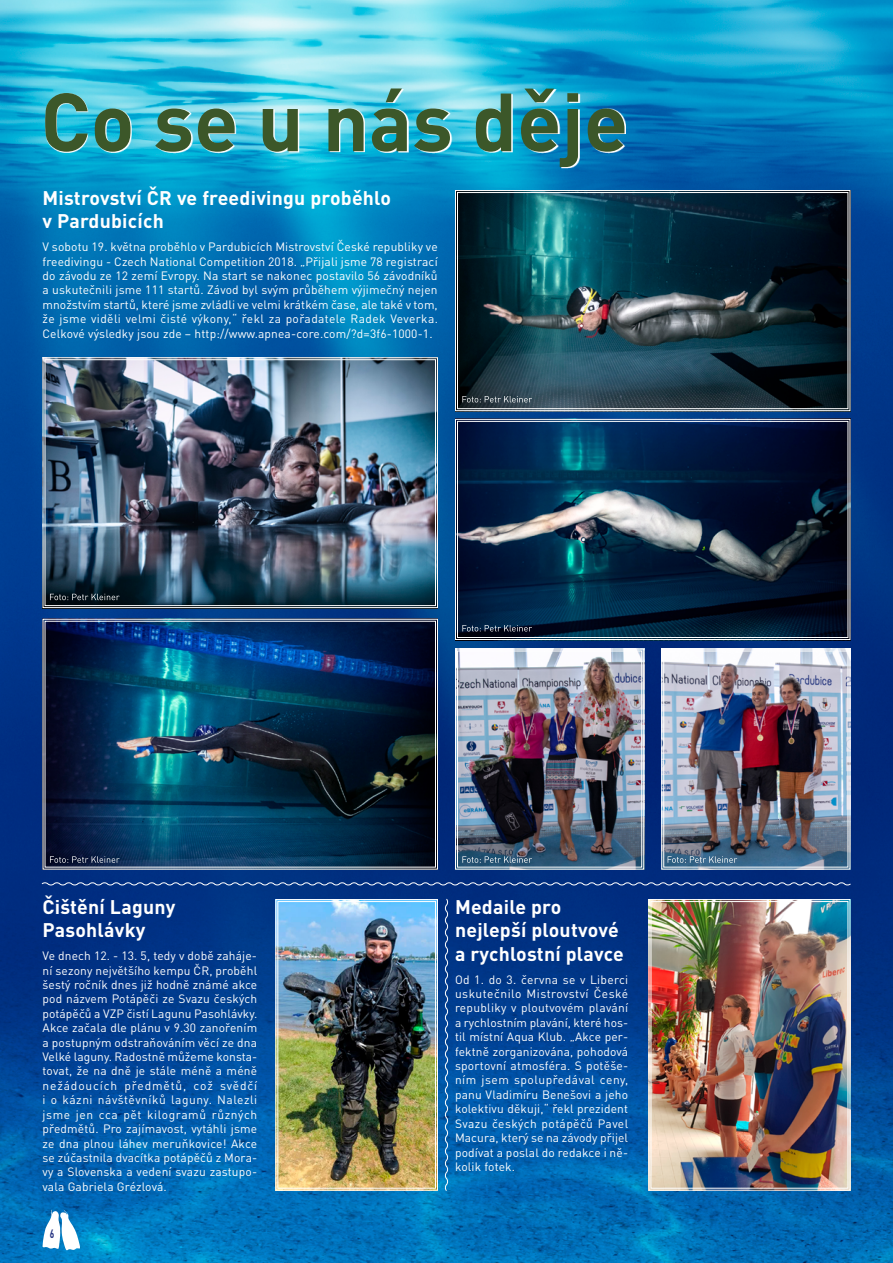
<style>
.page{position:relative;width:893px;height:1263px;background:#fff}
.page>*{position:absolute;margin:0;border:0;box-sizing:border-box;transform-origin:0 0}
.t1{font:700 81px "DIN Pro";color:#3c5729}
.t2{font:700 19.5px/23.4px "DIN Pro";letter-spacing:.01em;color:#fff}
.t3{font:12px/14.4px "DIN Pro Regular 2";letter-spacing:.01em;color:#fff;text-align:justify}
.t4{font:700 12px "DIN Pro";color:#283583;scale:.7 1}
</style>
<div class="page">
<img style="left:0;top:0;width:893px;height:1263px">
<svg style="left:43px;top:1209px;width:37px;height:41px"></svg>
<svg style="left:41px;top:881px;width:811px;height:5px;background:#375a9a"></svg>
<svg style="left:444px;top:898px;width:5px;height:294px"></svg>
<svg style="left:454px;top:190px;width:397px;height:222px;background:#1c3e49"></svg>
<div style="left:457px;top:192px;width:391px;height:217px;border:1px solid #fff"></div>
<img style="left:42px;top:618px;width:396px;height:252px">
<img style="left:42px;top:357px;width:396px;height:252px">
<div style="left:45px;top:359px;width:391px;height:247px;border:1px solid #fff"></div>
<img style="left:275px;top:898px;width:163px;height:293px">
<div style="left:277px;top:901px;width:159px;height:288px;border:1px solid #fff"></div>
<img style="left:648px;top:898px;width:203px;height:293px">
<div style="left:650px;top:901px;width:198px;height:288px;border:1px solid #fff"></div>
<svg style="left:454px;top:418px;width:397px;height:222px;background:#152f49"></svg>
<div style="left:457px;top:421px;width:391px;height:217px;border:1px solid #fff"></div>
<svg style="left:46px;top:89px;width:580px;height:80px"></svg>
<svg style="left:50px;top:856px;width:70px;height:7px"></svg>
<svg style="left:50px;top:594px;width:70px;height:6px"></svg>
<img style="left:454px;top:648px;width:191px;height:222px">
<img style="left:661px;top:648px;width:190px;height:222px">
<svg style="left:462px;top:625px;width:70px;height:6px"></svg>
<svg style="left:462px;top:396px;width:70px;height:6px"></svg>
<h1 class="t1" style="left:40px;top:68px;width:589px">Co se u nás děje</h1>
<h2 class="t2" style="left:43px;top:186px;width:350px">Mistrovství ČR ve freedivingu proběhlo v Pardubicích</h2>
<p class="t3" style="left:43px;top:239px;width:397px">V sobotu 19. května proběhlo v Pardubicích Mistrovství České republiky ve freedivingu - Czech National Competition 2018. „Přijali jsme 78 registrací do závodu ze 12 zemí Evropy. Na start se nakonec postavilo 56 závodníků a uskutečnili jsme 111 startů. Závod byl svým průběhem výjimečný nejen množstvím startů, které jsme zvládli ve velmi krátkém čase, ale také v tom, že jsme viděli velmi čisté výkony,“ řekl za pořadatele Radek Veverka.<br>Celkové výsledky jsou zde – http://www.apnea-core.com/?d=3f6-1000-1.</p>
<h2 class="t2" style="left:43px;top:894px;width:135px">Čištění Laguny<br>Pasohlávky</h2>
<p class="t3" style="left:43px;top:948px;width:216px">Ve dnech 12. - 13. 5, tedy v době zaháje&shy;ní sezony největšího kempu ČR, proběhl šestý ročník dnes již hodně známé akce pod názvem Potápěči ze Svazu českých potápěčů a VZP čistí Lagunu Pasohlávky.<br>Akce začala dle plánu v 9.30 zanořením a postupným odstraňováním věcí ze dna Velké laguny. Radostně můžeme konsta&shy;tovat, že na dně je stále méně a méně nežádoucích předmětů, což svědčí i o kázni návštěvníků laguny. Nalezli jsme jen cca pět kilogramů různých předmětů. Pro zajímavost, vytáhli jsme ze dna plnou láhev meruňkovice! Akce se zúčastnila dvacítka potápěčů z Mora&shy;vy a Slovenska a vedení svazu zastupo&shy;vala Gabriela Grézlová.</p>
<p class="t4" style="left:50px;top:1225px;width:8px">6</p>
<h2 class="t2" style="left:455px;top:894px;width:170px">Medaile pro nejlepší ploutvové a rychlostní plavce</h2>
<p class="t3" style="left:455px;top:972px;width:175px">Od 1. do 3. června se v Liberci uskutečnilo Mistrovství České republiky v ploutvovém plavání a rychlostním plavání, které hos&shy;til místní Aqua Klub. „Akce per&shy;fektně zorganizována, pohodová sportovní atmosféra. S potěše&shy;ním jsem spolupředával ceny, panu Vladimíru Benešovi a jeho kolektivu děkuji,“ řekl prezident Svazu českých potápěčů Pavel Macura, který se na závody přijel podívat a poslal do redakce i ně&shy;kolik fotek.</p>
</div>
